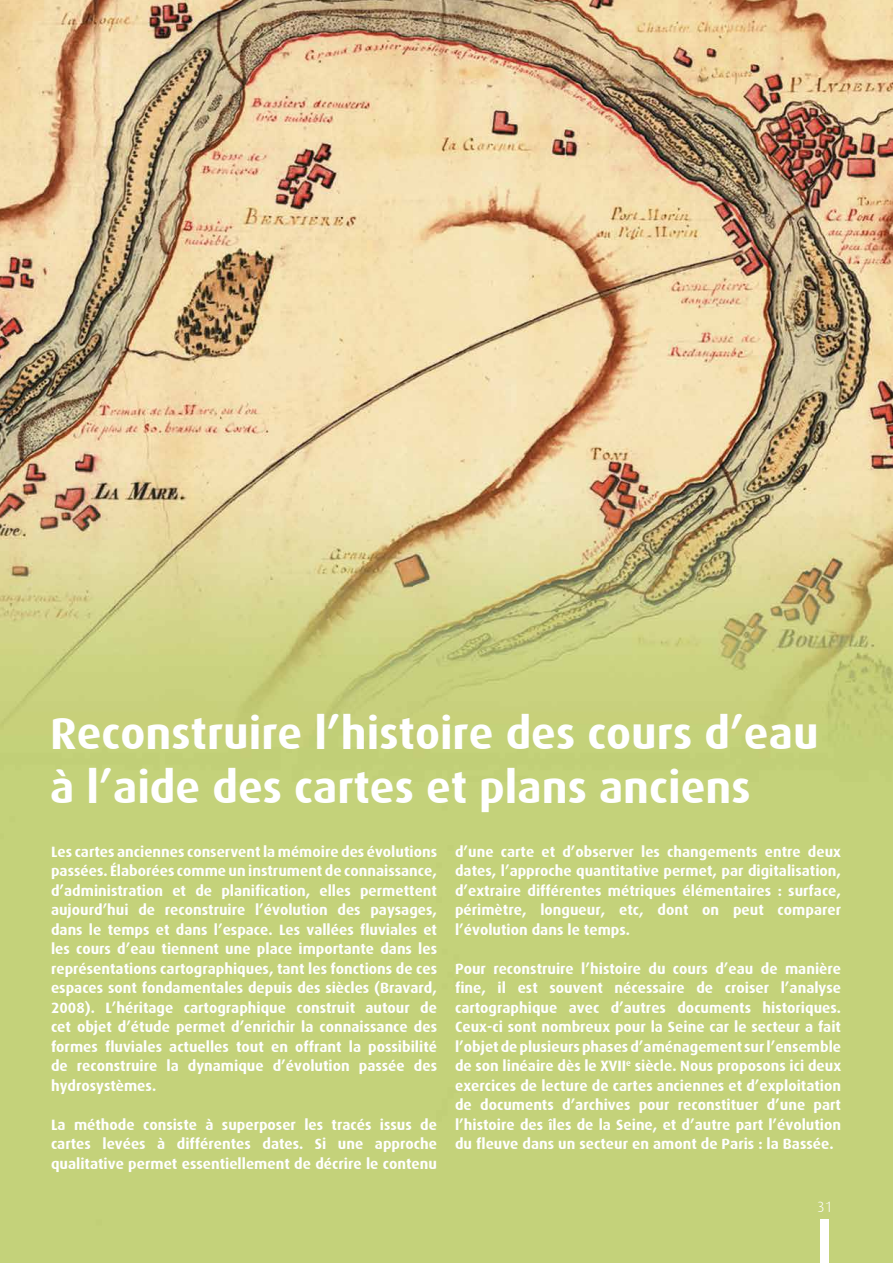
<style>
.page{position:relative;width:893px;height:1263px;background:#fff}
.page>*{position:absolute;margin:0;border:0;box-sizing:border-box;transform-origin:0 0}
.t1{font:700 45px/54px "Dax";color:#fff}
.t2{font:700 15px/19.5px "Dax";color:#fff;text-align:justify}
.t3{font:300 15px "Dax";color:#fff}
</style>
<div class="page">
<img style="left:0;top:0;width:893px;height:1263px">
<div style="left:821px;top:1219px;width:8px;height:44px;background:#fff"></div>
<h1 class="t1" style="left:50px;top:707px;width:770px">Reconstruire l’histoire des cours d’eau à l’aide des cartes et plans anciens</h1>
<p class="t2" style="left:51px;top:842px;width:388px">Les cartes anciennes conservent la mémoire des évolutions passées. Élaborées comme un instrument de connaissance, d’administration et de planification, elles permettent aujourd’hui de reconstruire l’évolution des paysages, dans le temps et dans l’espace. Les vallées fluviales et les cours d’eau tiennent une place importante dans les représentations cartographiques, tant les fonctions de ces espaces sont fondamentales depuis des siècles (Bravard, 2008). L’héritage cartographique construit autour de cet objet d’étude permet d’enrichir la connaissance des formes fluviales actuelles tout en offrant la possibilité de reconstruire la dynamique d’évolution passée des hydrosystèmes.</p>
<p class="t2" style="left:51px;top:1115px;width:388px">La méthode consiste à superposer les tracés issus de cartes levées à différentes dates. Si une approche qualitative permet essentiellement de décrire le contenu</p>
<p class="t2" style="left:455px;top:842px;width:388px">d’une carte et d’observer les changements entre deux dates, l’approche quantitative permet, par digitalisation, d’extraire différentes métriques élémentaires : surface, périmètre, longueur, etc, dont on peut comparer l’évolution dans le temps.</p>
<p class="t2" style="left:455px;top:959px;width:388px">Pour reconstruire l’histoire du cours d’eau de manière fine, il est souvent nécessaire de croiser l’analyse cartographique avec d’autres documents historiques.<br>Ceux-ci sont nombreux pour la Seine car le secteur a fait l’objet de plusieurs phases d’aménagement sur l’ensemble de son linéaire dès le XVII<sup>e</sup> siècle. Nous proposons ici deux exercices de lecture de cartes anciennes et d’exploitation de documents d’archives pour reconstituer d’une part l’histoire des îles de la Seine, et d’autre part l’évolution du fleuve dans un secteur en amont de Paris : la Bassée.</p>
<p class="t3" style="left:817px;top:1199px;width:17px">31</p>
</div>
